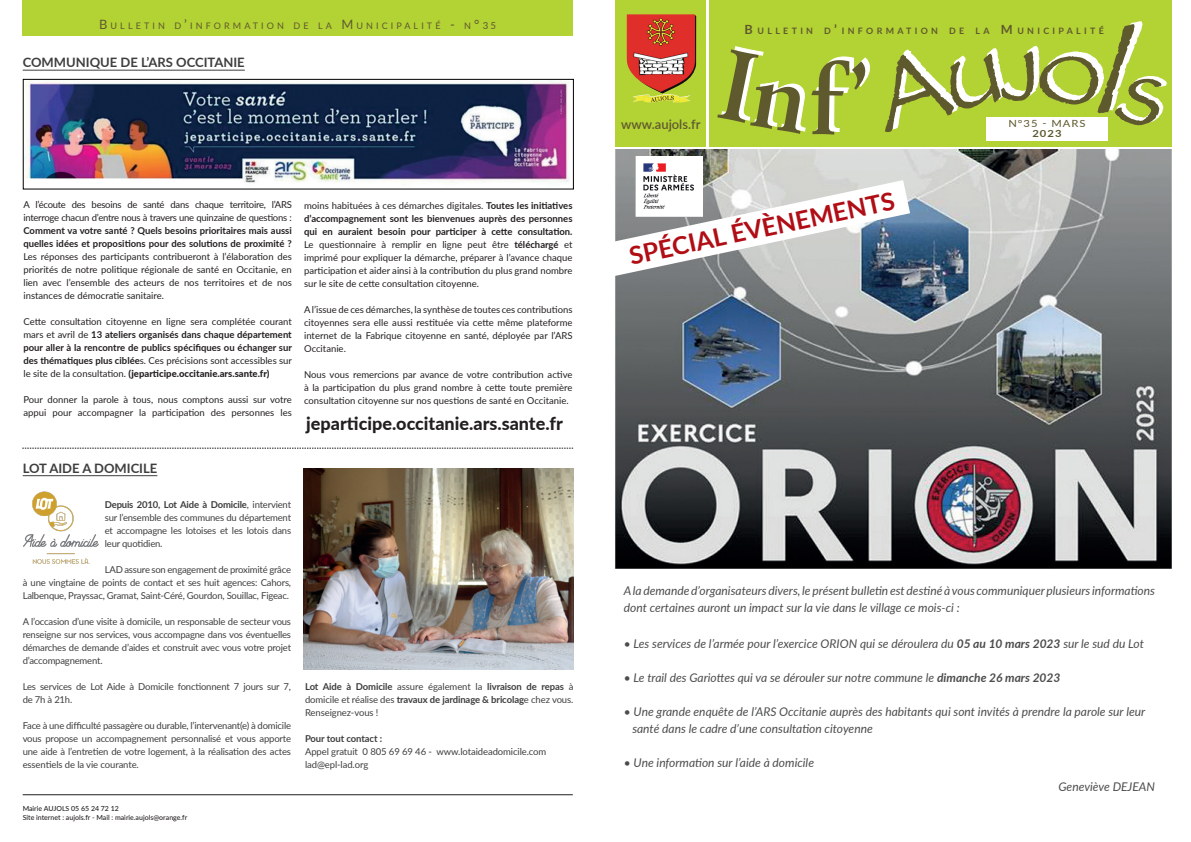
<style>
.page{position:relative;width:1191px;height:842px;background:#fff}
.page>*{position:absolute;margin:0;border:0;box-sizing:border-box;transform-origin:0 0}
.t1{font:700 25.2px "Lato";color:#b00d15}
.t2{font:800 18px "Lato";color:#231f20}
.t3{font:700 13px "Lato";color:#3e3e3f}
.t4{font:600 13px "Lato";color:#5f592e}
.t5{font:italic 12px/17px "Lato";color:#4b4c4d}
.t6{font:9.9px "Lato";letter-spacing:.09em;color:#5f592e;scale:1.14 1}
.t7{font:700 9.9px "Lato";color:#5f592e;scale:1.14 1}
.t8{font:9.5px/13px "Lato";color:#231f20;text-align:justify}
.t9{font:9.5px/13px "Lato";letter-spacing:-.02em;color:#3e3e3f;text-align:justify}
.t10{font:9.5px/13px "Lato";letter-spacing:-.03em;color:#231f20}
.t11{font:700 9.5px/13px "Lato";color:#231f20}
.t12{font:700 9.5px "Lato";letter-spacing:-.01em;color:#3e3e3f}
.t13{font:9px "Lato";letter-spacing:.345em;color:#5f592e}
.t14{font:700 8.8px "Lato";letter-spacing:.375em;color:#5f592e}
.t15{font:500 7px/8.4px "Lato";color:#231f20}
.s1{font-size:12.9px}
.s2{font-size:9.6px}
.s3{font-weight:700}
.s4{font-weight:800}
.s5{font-size:12.6px}
</style>
<div class="page">
<div style="left:23px;top:0;width:550px;height:35px;background:#b3d234"></div>
<div style="left:709px;top:0;width:462px;height:146px;background:#b3d234"></div>
<div style="left:615px;top:0;width:91px;height:146px;background:#b3d234"></div>
<img style="left:627px;top:14px;width:69px;height:89px">
<hr style="left:23px;top:794px;width:550px;height:1px;background:#231f20">
<hr style="left:23px;top:70px;width:222px;height:1px;background:#3e3e3f">
<svg style="left:22px;top:448px;width:551px;height:1px"></svg>
<hr style="left:23px;top:475px;width:134px;height:1px;background:#3e3e3f">
<img style="left:615px;top:150px;width:556px;height:419px">
<img style="left:635px;top:156px;width:67px;height:24px">
<img style="left:25px;top:81px;width:545px;height:102px">
<div style="left:23px;top:79px;width:550px;height:110px;border:1px solid #000"></div>
<img style="left:23px;top:492px;width:75px;height:72px">
<img style="left:304px;top:469px;width:269px;height:200px">
<svg style="left:615px;top:180px;width:295px;height:119px"></svg>
<svg style="left:721px;top:21px;width:446px;height:120px"></svg>
<p class="t13" style="left:99px;top:19px;width:398px"><span class="s1">B</span>ULLETIN D<span class="s1">’</span>INFORMATION DE LA <span class="s1">M</span>UNICIPALITÉ <span class="s1">-</span> N<span class="s1">°</span><span class="s2">35</span></p>
<h3 class="t3" style="left:23px;top:53px;width:224px">COMMUNIQUE DE L’ARS OCCITANIE</h3>
<p class="t10" style="left:23px;top:198px;width:270px">A l’écoute des besoins de santé dans chaque territoire, l’ARS interroge chacun d’entre nous à travers une quinzaine de questions :</p>
<p class="t11" style="left:23px;top:224px;width:270px">Comment va votre santé ? Quels besoins prioritaires mais aussi quelles idées et propositions pour des solutions de proximité ?</p>
<p class="t8" style="left:23px;top:250px;width:270px">Les réponses des participants contribueront à l’élaboration des priorités de notre politique régionale de santé en Occitanie, en lien avec l’ensemble des acteurs de nos territoires et de nos instances de démocratie sanitaire.</p>
<p class="t8" style="left:23px;top:315px;width:270px">Cette consultation citoyenne en ligne sera complétée courant mars et avril de <span class="s3">13 ateliers organisés dans chaque département pour aller à la rencontre de publics spécifiques ou échanger sur des thématiques plus ciblée</span>s. Ces précisions sont accessibles sur le site de la consultation. <span class="s4">(jeparticipe.occitanie.ars.sante.fr)</span></p>
<p class="t8" style="left:23px;top:393px;width:270px">Pour donner la parole à tous, nous comptons aussi sur votre appui pour accompagner la participation des personnes les</p>
<h3 class="t3" style="left:23px;top:458px;width:136px">LOT AIDE A DOMICILE</h3>
<p class="t9" style="left:105px;top:497px;width:188px"><span class="s3">Depuis 2010, Lot Aide à Domicile</span>, intervient sur l’ensemble des communes du département et accompagne les lotoises et les lotois dans leur quotidien.</p>
<p class="t9" style="left:23px;top:562px;width:270px;text-indent:82px">LAD assure son engagement de proximité grâce à une vingtaine de points de contact et ses huit agences: Cahors, Lalbenque, Prayssac, Gramat, Saint-Céré, Gourdon, Souillac, Figeac.</p>
<p class="t9" style="left:23px;top:614px;width:270px">A l’occasion d’une visite à domicile, un responsable de secteur vous renseigne sur nos services, vous accompagne dans vos éventuelles démarches de demande d’aides et construit avec vous votre projet d’accompagnement.</p>
<p class="t9" style="left:23px;top:679px;width:270px">Les services de Lot Aide à Domicile fonctionnent 7 jours sur 7, de 7h à 21h.</p>
<p class="t9" style="left:23px;top:718px;width:270px">Face à une difficulté passagère ou durable, l’intervenant(e) à domicile vous propose un accompagnement personnalisé et vous apporte une aide à l’entretien de votre logement, à la réalisation des actes essentiels de la vie courante.</p>
<p class="t8" style="left:304px;top:199px;width:270px">moins habituées à ces démarches digitales. <span class="s3">Toutes les initiatives d’accompagnement sont les bienvenues auprès des personnes qui en auraient besoin pour participer à cette consultation.<br></span>Le questionnaire à remplir en ligne peut être <span class="s3">téléchargé</span> et imprimé pour expliquer la démarche, préparer à l’avance chaque participation et aider ainsi à la contribution du plus grand nombre sur le site de cette consultation citoyenne.</p>
<p class="t8" style="left:304px;top:303px;width:270px">A l’issue de ces démarches, la synthèse de toutes ces contributions citoyennes sera elle aussi restituée via cette même plateforme internet de la Fabrique citoyenne en santé, déployée par l’ARS Occitanie.</p>
<p class="t8" style="left:304px;top:368px;width:270px">Nous vous remercions par avance de votre contribution active à la participation du plus grand nombre à cette toute première consultation citoyenne sur nos questions de santé en Occitanie.</p>
<h2 class="t2" style="left:306px;top:410px;width:258px">jeparticipe.occitanie.ars.sante.fr</h2>
<p class="t9" style="left:305px;top:680px;width:270px"><span class="s3">Lot Aide à Domicile</span> assure également la <span class="s3">livraison de repas</span> à domicile et réalise des <span class="s3">travaux de jardinage &amp; bricolag</span>e chez vous.<br>Renseignez-vous !</p>
<p class="t12" style="left:305px;top:731px;width:79px">Pour tout contact :</p>
<p class="t9" style="left:305px;top:744px;width:243px">Appel gratuit 0 805 69 69 46 - www.lotaideadomicile.com lad@epl-lad.org</p>
<p class="t15" style="left:23px;top:804px;width:166px">Mairie AUJOLS 05 65 24 72 12<br>Site internet : aujols.fr - Mail : mairie.aujols@orange.fr</p>
<p class="t14" style="left:744px;top:24px;width:70px"><span class="s5">B</span> ULLETIN</p>
<p class="t14" style="left:824px;top:24px;width:115px">D<span class="s5">’</span> INFORMATION</p>
<p class="t14" style="left:949px;top:24px;width:17px">D E</p>
<p class="t14" style="left:975px;top:24px;width:130px">LA <span class="s5">M</span> UNICIPALITÉ</p>
<h3 class="t4" style="left:621px;top:115px;width:81px">www.aujols.fr</h3>
<p class="t6" style="left:1008px;top:116px;width:69px">N°35 - MARS</p>
<p class="t7" style="left:1032px;top:126px;width:27px">2023</p>
<h1 class="t1" style="left:626px;top:238px;width:272px;rotate:-12deg">SPÉCIAL ÉVÈNEMENTS</h1>
<p class="t5" style="left:624px;top:581px;width:532px">A la demande d’organisateurs divers, le présent bulletin est destiné à vous communiquer plusieurs informations dont certaines auront un impact sur la vie dans le village ce mois-ci :</p>
<p class="t5" style="left:624px;top:634px;width:521px">• Les services de l’armée pour l’exercice ORION qui se déroulera du <span class="s3">05 au 10 mars 2023</span> sur le sud du Lot</p>
<p class="t5" style="left:624px;top:668px;width:438px">• Le trail des Gariottes qui va se dérouler sur notre commune le <span class="s3">dimanche 26 mars 2023</span></p>
<p class="t5" style="left:632px;top:702px;width:514px;text-indent:-9px">• Une grande enquête de l’ARS Occitanie auprès des habitants qui sont invités à prendre la parole sur leur santé dans le cadre d’une consultation citoyenne</p>
<p class="t5" style="left:624px;top:753px;width:192px">• Une information sur l’aide à domicile</p>
<p class="t5" style="left:1058px;top:777px;width:98px">Geneviève DEJEAN</p>
</div>
